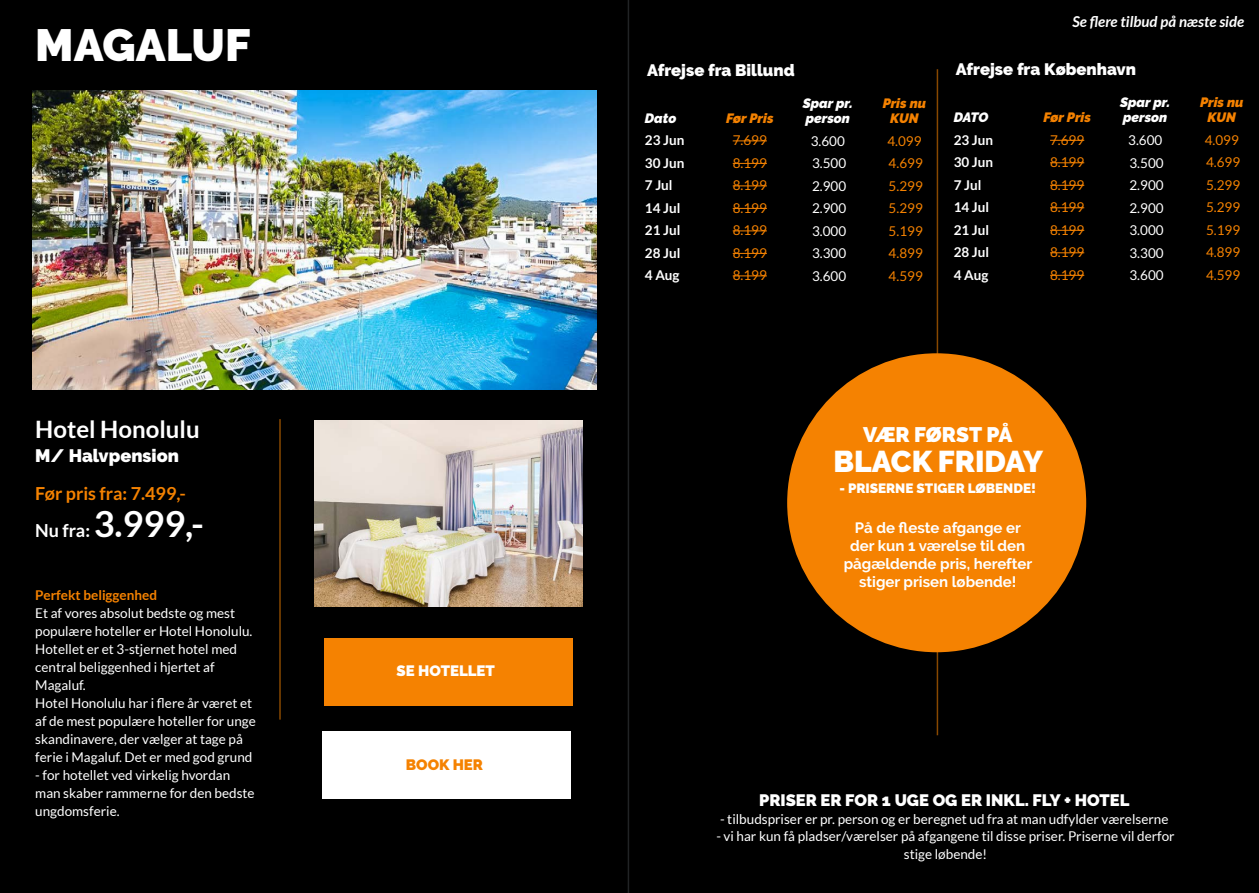
<style>
.page{position:relative;width:1259px;height:893px;background:#000}
.page>*{position:absolute;margin:0;border:0;box-sizing:border-box;transform-origin:0 0}
.t1{font:900 45px "Raleway";color:#fff}
.t2{font:700 36px "Lato";color:#fff}
.t3{font:900 30px "Raleway";color:#fff}
.t4{font:700 24px "Lato";color:#fff}
.t5{font:900 21px "Raleway";color:#fff}
.t6{font:700 18px "Lato";color:#f58201}
.t7{font:900 18px "Raleway";color:#fff}
.t8{font:900 16.5px "Raleway";color:#fff}
.t9{font:700 15px/18px "Raleway";color:#fff;text-align:center}
.t10{font:italic 700 15px "Lato";color:#fff}
.t11{font:900 15px "Raleway";color:#fff}
.t12{font:900 15px "Raleway";color:#f58201}
.t13{font:13.5px/22.5px "Lato";color:#fff}
.t14{font:13.5px/22.5px "Lato";color:#f58201;text-align:justify}
.t15{font:700 13.5px/22.5px "Lato";color:#fff}
.t16{font:italic 900 13.5px/15px "Raleway";color:#fff}
.t17{font:italic 900 13.5px/15px "Raleway";color:#f58201;text-align:center}
.t18{font:900 13.5px "Raleway";color:#fff}
.t19{font:700 13.5px "Lato";color:#f58201}
.s1{font-size:18px}
</style>
<div class="page">
<img style="left:32px;top:91px;width:565px;height:299px">
<img style="left:315px;top:421px;width:268px;height:185px">
<hr style="left:279px;top:419px;width:2px;height:301px;background:#f58201">
<hr style="left:627px;top:0;width:2px;height:893px;background:#3c3f43">
<div style="left:324px;top:638px;width:249px;height:67px;background:#f58201"></div>
<div style="left:322px;top:731px;width:249px;height:67px;background:#fff"></div>
<hr style="left:732px;top:140px;width:35px;height:1px;background:#f58201">
<hr style="left:732px;top:163px;width:35px;height:1px;background:#f58201">
<hr style="left:732px;top:185px;width:35px;height:1px;background:#f58201">
<hr style="left:732px;top:208px;width:35px;height:1px;background:#f58201">
<hr style="left:732px;top:230px;width:35px;height:1px;background:#f58201">
<hr style="left:732px;top:253px;width:35px;height:1px;background:#f58201">
<hr style="left:732px;top:275px;width:35px;height:1px;background:#f58201">
<hr style="left:1050px;top:140px;width:34px;height:1px;background:#f58201">
<hr style="left:1050px;top:162px;width:34px;height:1px;background:#f58201">
<hr style="left:1050px;top:185px;width:34px;height:1px;background:#f58201">
<hr style="left:1050px;top:207px;width:34px;height:1px;background:#f58201">
<hr style="left:1050px;top:230px;width:34px;height:1px;background:#f58201">
<hr style="left:1050px;top:252px;width:34px;height:1px;background:#f58201">
<hr style="left:1050px;top:275px;width:34px;height:1px;background:#f58201">
<hr style="left:936px;top:69px;width:2px;height:666px;background:#f58201">
<div style="left:787px;top:353px;width:299px;height:299px;background:#f58201;border-radius:50%"></div>
<h1 class="t1" style="left:35px;top:19px;width:217px">MAGALUF</h1>
<h3 class="t4" style="left:35px;top:416px;width:166px">Hotel Honolulu</h3>
<h3 class="t7" style="left:35px;top:446px;width:145px">M/ Halvpension</h3>
<h3 class="t6" style="left:35px;top:483px;width:152px">Før pris fra: 7.499,-</h3>
<h2 class="t2" style="left:35px;top:504px;width:170px"><span class="s1">Nu fra:</span> 3.999,-</h2>
<p class="t19" style="left:35px;top:587px;width:123px">Perfekt beliggenhed</p>
<p class="t13" style="left:35px;top:604px;width:222px;line-height:18px">Et af vores absolut bedste og mest populære hoteller er Hotel Honolulu.<br>Hotellet er et 3-stjernet hotel med central beliggenhed i hjertet af<br>Magaluf.<br>Hotel Honolulu har i flere år været et af de mest populære hoteller for unge skandinavere, der vælger at tage på ferie i Magaluf. Det er med god grund</p>
<p class="t13" style="left:35px;top:766px;width:221px;line-height:18px">- for hotellet ved virkelig hvordan man skaber rammerne for den bedste ungdomsferie.</p>
<p class="t11" style="left:396px;top:662px;width:100px">SE HOTELLET</p>
<p class="t12" style="left:406px;top:756px;width:79px">BOOK HER</p>
<p class="t10" style="left:1072px;top:13px;width:173px">Se flere tilbud på næste side</p>
<p class="t8" style="left:647px;top:60px;width:149px">Afrejse fra Billund</p>
<p class="t8" style="left:956px;top:60px;width:182px">Afrejse fra København</p>
<p class="t16" style="left:645px;top:111px;width:33px">Dato</p>
<p class="t15" style="left:645px;top:129px;width:41px">23 Jun<br>30 Jun<br>7 Jul<br>14 Jul<br>21 Jul<br>28 Jul<br>4 Aug</p>
<p class="t17" style="left:726px;top:111px;width:49px">Før Pris</p>
<p class="t14" style="left:732px;top:129px;width:36px">7.699<br>8.199<br>8.199<br>8.199<br>8.199<br>8.199<br>8.199</p>
<p class="t16" style="left:802px;top:96px;width:52px">Spar pr. person</p>
<p class="t13" style="left:811px;top:129px;width:37px;text-align:justify">3.600<br>3.500<br>2.900<br>2.900<br>3.000<br>3.300<br>3.600</p>
<p class="t17" style="left:882px;top:96px;width:45px">Pris nu<br>KUN</p>
<p class="t14" style="left:887px;top:129px;width:37px">4.099<br>4.699<br>5.299<br>5.299<br>5.199<br>4.899<br>4.599</p>
<p class="t16" style="left:953px;top:110px;width:36px">DATO</p>
<p class="t15" style="left:953px;top:128px;width:41px">23 Jun<br>30 Jun<br>7 Jul<br>14 Jul<br>21 Jul<br>28 Jul<br>4 Aug</p>
<p class="t17" style="left:1043px;top:110px;width:49px">Før Pris</p>
<p class="t14" style="left:1050px;top:129px;width:36px">7.699<br>8.199<br>8.199<br>8.199<br>8.199<br>8.199<br>8.199</p>
<p class="t16" style="left:1120px;top:95px;width:52px">Spar pr. person</p>
<p class="t13" style="left:1128px;top:129px;width:37px;text-align:justify">3.600<br>3.500<br>2.900<br>2.900<br>3.000<br>3.300<br>3.600</p>
<p class="t17" style="left:1200px;top:95px;width:45px">Pris nu<br>KUN</p>
<p class="t14" style="left:1204px;top:129px;width:37px">4.099<br>4.699<br>5.299<br>5.299<br>5.199<br>4.899<br>4.599</p>
<h3 class="t5" style="left:863px;top:422px;width:151px">VÆR FØRST PÅ</h3>
<h3 class="t3" style="left:833px;top:444px;width:211px">BLACK FRIDAY</h3>
<p class="t18" style="left:839px;top:481px;width:198px">- PRISERNE STIGER LØBENDE!</p>
<p class="t9" style="left:843px;top:519px;width:190px">På de fleste afgange er der kun 1 værelse til den pågældende pris, herefter stiger prisen løbende!</p>
<p class="t8" style="left:759px;top:790px;width:372px">PRISER ER FOR 1 UGE OG ER INKL. FLY + HOTEL</p>
<p class="t13" style="left:720px;top:807px;width:450px">- tilbudspriser er pr. person og er beregnet ud fra at man udfylder værelserne</p>
<p class="t13" style="left:716px;top:827px;width:460px;line-height:18px;text-align:center">- vi har kun få pladser/værelser på afgangene til disse priser. Priserne vil derfor stige løbende!</p>
</div>
